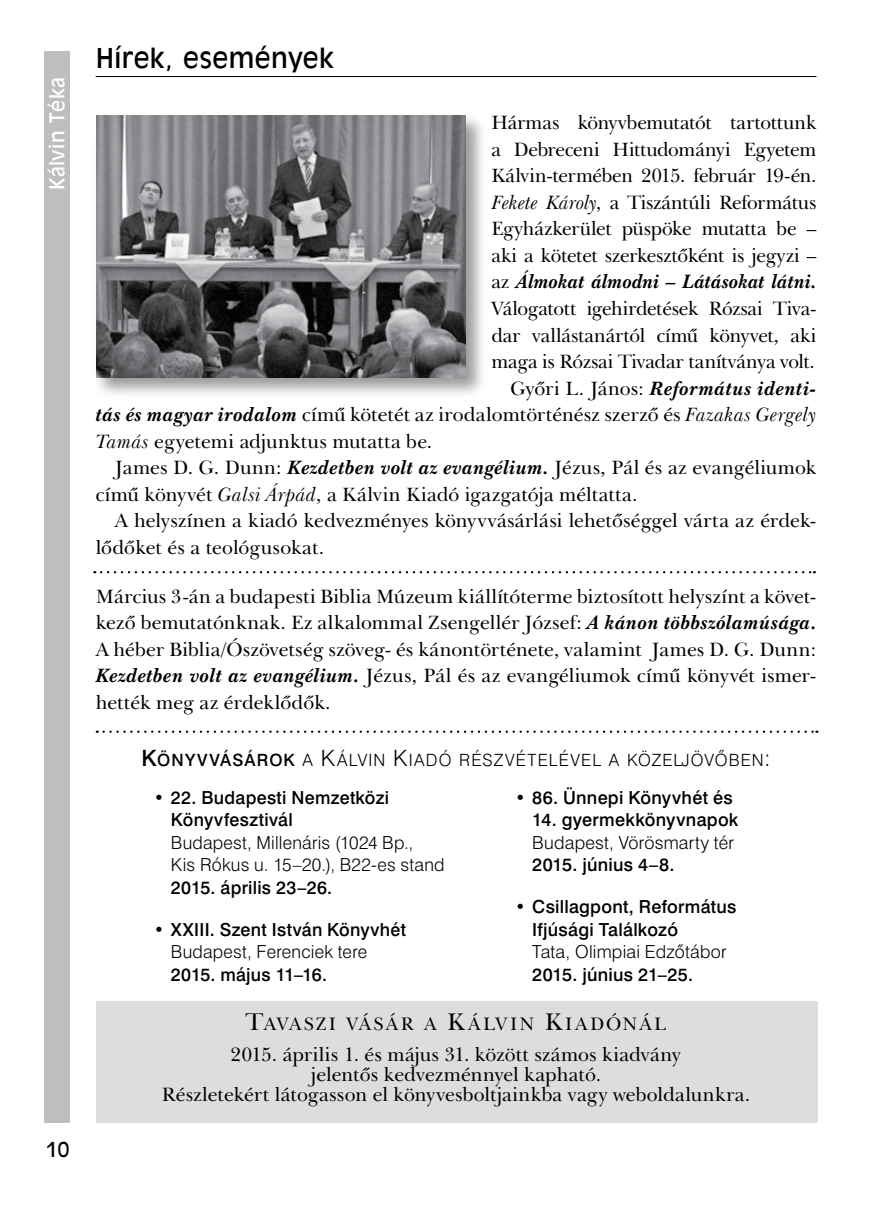
<style>
.page{position:relative;width:893px;height:1212px;background:#fff}
.page>*{position:absolute;margin:0;border:0;box-sizing:border-box;transform-origin:0 0}
.t1{font:27px "Incised 901 PFL";letter-spacing:.015em;color:#000}
.t2{font:20.25px "Incised 901 PFL";letter-spacing:.025em;color:#fff}
.t3{font:20.25px "Incised 901 PFL";color:#000}
.t4{font:19.8px/26.6px "New Baskerville PFL";letter-spacing:-.005em;color:#000;text-align:justify}
.t5{font:italic 700 19.8px "New Baskerville PFL";letter-spacing:-.005em;color:#000}
.t6{font:italic 700 19.8px "New Baskerville PFL";letter-spacing:.015em;color:#000}
.t7{font:18.45px "New Baskerville PFL";letter-spacing:.105em;color:#000}
.t8{font:18px/22.5px "Swiss 721 Md PFL";letter-spacing:.015em;color:#000}
.t9{font:18px/22.5px "Swiss 721 Lt PFL";letter-spacing:.015em;color:#000}
.t10{font:16.88px "Swiss 721 Lt PFL";letter-spacing:.07em;color:#000}
.s1{font-style:italic}
.s2{font-weight:400;font-style:normal}
.s3{font-weight:700;font-style:italic}
.s4{font-family:"Swiss 721 Md PFL";font-size:22.5px}
.s5{font-family:"Swiss 721 Md PFL"}
.s6{font-size:22.5px}
.s7{font-size:24.75px}
</style>
<div class="page">
<div style="left:45px;top:51px;width:25px;height:1072px;background:#bcbec0"></div>
<hr style="left:96px;top:76px;width:720px;height:1px;background:#000">
<div style="left:96px;top:1001px;width:721px;height:122px;background:#dcddde"></div>
<div style="left:93px;top:113px;width:394px;height:286px;background:#000;opacity:.4"></div>
<img style="left:96px;top:116px;width:370px;height:262px">
<svg style="left:101px;top:571px;width:714px;height:2px"></svg>
<svg style="left:104px;top:730px;width:713px;height:3px"></svg>
<p class="t2" style="left:45px;top:190px;width:115px;rotate:-90deg">Kálvin Téka</p>
<p class="t3" style="left:45px;top:1137px;width:26px">10</p>
<h1 class="t1" style="left:96px;top:42px;width:240px">Hírek, események</h1>
<p class="t4" style="left:491px;top:109px;width:327px">Hármas könyvbemutatót tartottunk</p>
<p class="t4" style="left:491px;top:136px;width:327px">a Debreceni Hittudományi Egyetem</p>
<p class="t4" style="left:491px;top:162px;width:327px">Kálvin-termében 2015. február 19-én.</p>
<p class="t4" style="left:491px;top:189px;width:327px"><span class="s1">Fekete Károly</span>, a Tiszántúli Református</p>
<p class="t4" style="left:491px;top:215px;width:327px">Egyházkerület püspöke mutatta be –</p>
<p class="t4" style="left:491px;top:242px;width:327px">aki a kötetet szerkesztőként is jegyzi –</p>
<p class="t5" style="left:491px;top:270px;width:327px"><span class="s2">az</span> Álmokat álmodni – Látásokat látni.</p>
<p class="t4" style="left:491px;top:295px;width:327px">Válogatott igehirdetések Rózsai Tiva-</p>
<p class="t4" style="left:491px;top:322px;width:327px">dar vallástanártól című könyvet, aki</p>
<p class="t4" style="left:491px;top:348px;width:325px">maga is Rózsai Tivadar tanítványa volt.</p>
<p class="t6" style="left:510px;top:376px;width:307px"><span class="s2">Győri L. János:</span> Református identi-</p>
<p class="t4" style="left:96px;top:401px;width:722px"><span class="s3">tás és magyar irodalom</span> című kötetét az irodalomtörténész szerző és <span class="s1">Fazakas Gergely</span></p>
<p class="t4" style="left:96px;top:428px;width:338px"><span class="s1">Tamás</span> egyetemi adjunktus mutatta be.</p>
<p class="t4" style="left:115px;top:454px;width:703px">James D. G. Dunn: <span class="s3">Kezdetben volt az evangélium.</span> Jézus, Pál és az evangéliumok</p>
<p class="t4" style="left:96px;top:481px;width:543px">című könyvét <span class="s1">Galsi Árpád</span>, a Kálvin Kiadó igazgatója méltatta.</p>
<p class="t4" style="left:115px;top:507px;width:703px">A helyszínen a kiadó kedvezményes könyvvásárlási lehetőséggel várta az érdek-</p>
<p class="t4" style="left:96px;top:534px;width:230px">lődőket és a teológusokat.</p>
<p class="t4" style="left:96px;top:583px;width:722px">Március 3-án a budapesti Biblia Múzeum kiállítóterme biztosított helyszínt a követ&shy;kező bemutatónknak. Ez alkalommal Zsengellér József: <span class="s3">A kánon többszólamúsága.<br></span>A héber Biblia/Ószövetség szöveg- és kánontörténete, valamint James D. G. Dunn:<br><span class="s3">Kezdetben volt az evangélium.</span> Jézus, Pál és az evangéliumok című könyvét ismer&shy;hették meg az érdeklődők.</p>
<p class="t10" style="left:141px;top:750px;width:631px"><span class="s4">K</span><span class="s5">ÖNYVVÁSÁROK</span> A <span class="s6">K</span>ÁLVIN <span class="s6">K</span>IADÓ RÉSZVÉTELÉVEL A KÖZELJÖVŐBEN<span class="s6">:</span></p>
<p class="t8" style="left:171px;top:786px;width:220px;text-indent:-17px">• 22. Budapesti Nemzetközi<br>Könyvfesztivál</p>
<p class="t9" style="left:171px;top:831px;width:275px">Budapest, Millenáris (1024 Bp.,<br>Kis Rókus u. 15–20.), B22-es stand</p>
<p class="t8" style="left:171px;top:876px;width:163px">2015. április 23–26.</p>
<p class="t8" style="left:154px;top:918px;width:254px">• XXIII. Szent István Könyvhét</p>
<p class="t9" style="left:171px;top:940px;width:198px">Budapest, Ferenciek tere</p>
<p class="t8" style="left:171px;top:963px;width:158px">2015. május 11–16.</p>
<p class="t8" style="left:515px;top:786px;width:219px">• 86. Ünnepi Könyvhét és</p>
<p class="t8" style="left:532px;top:809px;width:208px">14. gyermekkönyvnapok</p>
<p class="t9" style="left:532px;top:831px;width:203px">Budapest, Vörösmarty tér</p>
<p class="t8" style="left:532px;top:854px;width:144px">2015. június 4–8.</p>
<p class="t8" style="left:532px;top:895px;width:206px;text-indent:-17px">• Csillagpont, Református<br>Ifjúsági Találkozó</p>
<p class="t9" style="left:532px;top:940px;width:196px">Tata, Olimpiai Edzőtábor</p>
<p class="t8" style="left:532px;top:963px;width:162px">2015. június 21–25.</p>
<p class="t7" style="left:246px;top:1012px;width:422px"><span class="s7">T</span>AVASZI VÁSÁR A <span class="s7">K</span>ÁLVIN <span class="s7">K</span>IADÓNÁL</p>
<p class="t4" style="left:162px;top:1044px;width:590px;line-height:20.2px;text-align:center">2015. április 1. és május 31. között számos kiadvány<br>jelentős kedvezménnyel kapható.<br>Részletekért látogasson el könyvesboltjainkba vagy weboldalunkra.</p>
</div>
